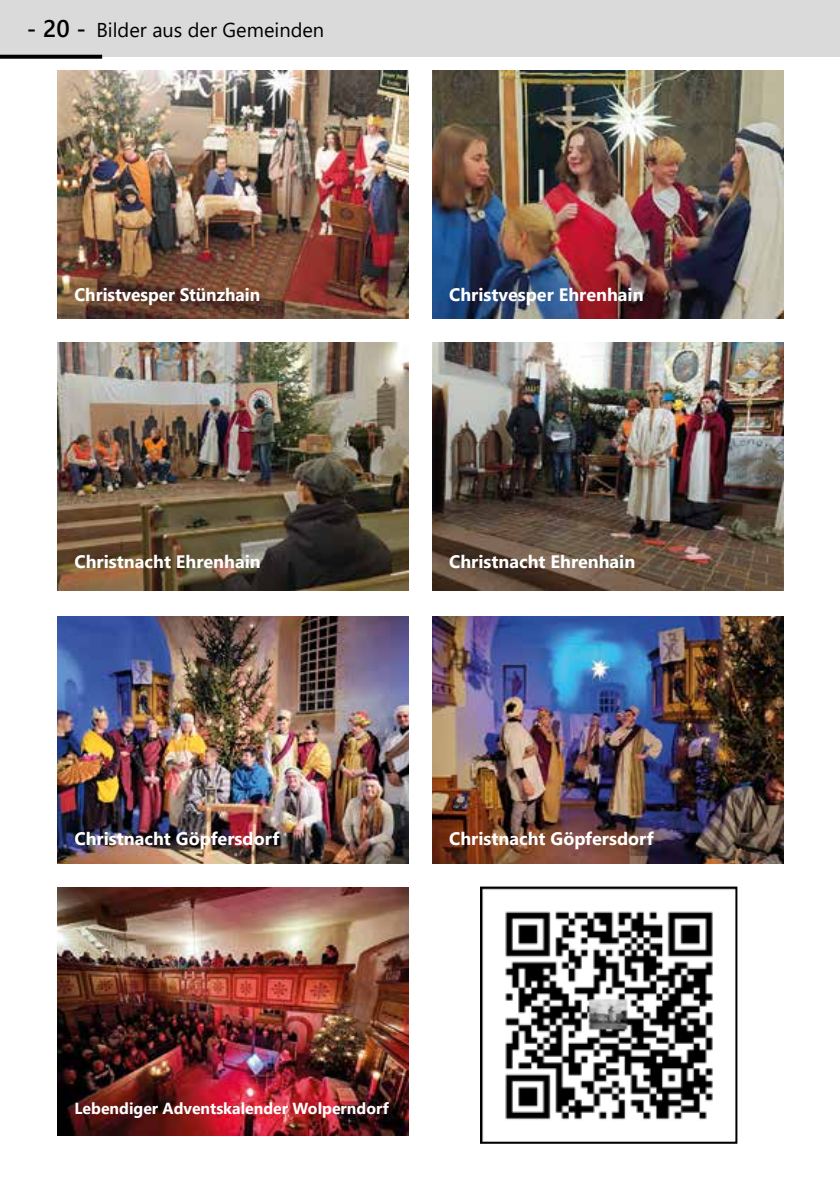
<style>
.page{position:relative;width:840px;height:1191px;background:#fff}
.page>*{position:absolute;margin:0;border:0;box-sizing:border-box;transform-origin:0 0}
.t1{font:600 24px "Segoe UI";color:#000}
.t2{font:20px "Segoe UI";color:#000}
.t3{font:700 18px "Segoe UI";color:#fff}
.t4{font:700 18px "Segoe UI";color:#fff;scale:.96 1}
.t5{font:700 16px "Segoe UI";color:#fff}
</style>
<div class="page">
<div style="left:0;top:0;width:839px;height:57px;background:#dadada"></div>
<svg style="left:0;top:55px;width:102px;height:4px"></svg>
<img style="left:57px;top:342px;width:351px;height:248px">
<img style="left:432px;top:342px;width:351px;height:248px">
<img style="left:57px;top:71px;width:351px;height:247px">
<img style="left:432px;top:71px;width:351px;height:247px">
<img style="left:57px;top:887px;width:351px;height:248px">
<img style="left:57px;top:616px;width:351px;height:247px">
<img style="left:432px;top:616px;width:351px;height:247px">
<img style="left:482px;top:889px;width:252px;height:251px">
<div style="left:479px;top:886px;width:258px;height:257px;border:2px solid #000"></div>
<h1 class="t1" style="left:27px;top:6px;width:61px">- 20 -</h1>
<p class="t2" style="left:96px;top:11px;width:229px">Bilder aus der Gemeinden</p>
<p class="t4" style="left:74px;top:278px;width:195px">Christvesper Stünzhain</p>
<p class="t3" style="left:449px;top:278px;width:196px">Christvesper Ehrenhain</p>
<p class="t3" style="left:74px;top:544px;width:188px">Christnacht Ehrenhain</p>
<p class="t3" style="left:449px;top:544px;width:188px">Christnacht Ehrenhain</p>
<p class="t3" style="left:74px;top:821px;width:206px">Christnacht Göpfersdorf</p>
<p class="t3" style="left:449px;top:821px;width:206px">Christnacht Göpfersdorf</p>
<p class="t5" style="left:74px;top:1093px;width:315px">Lebendiger Adventskalender Wolperndorf</p>
</div>
